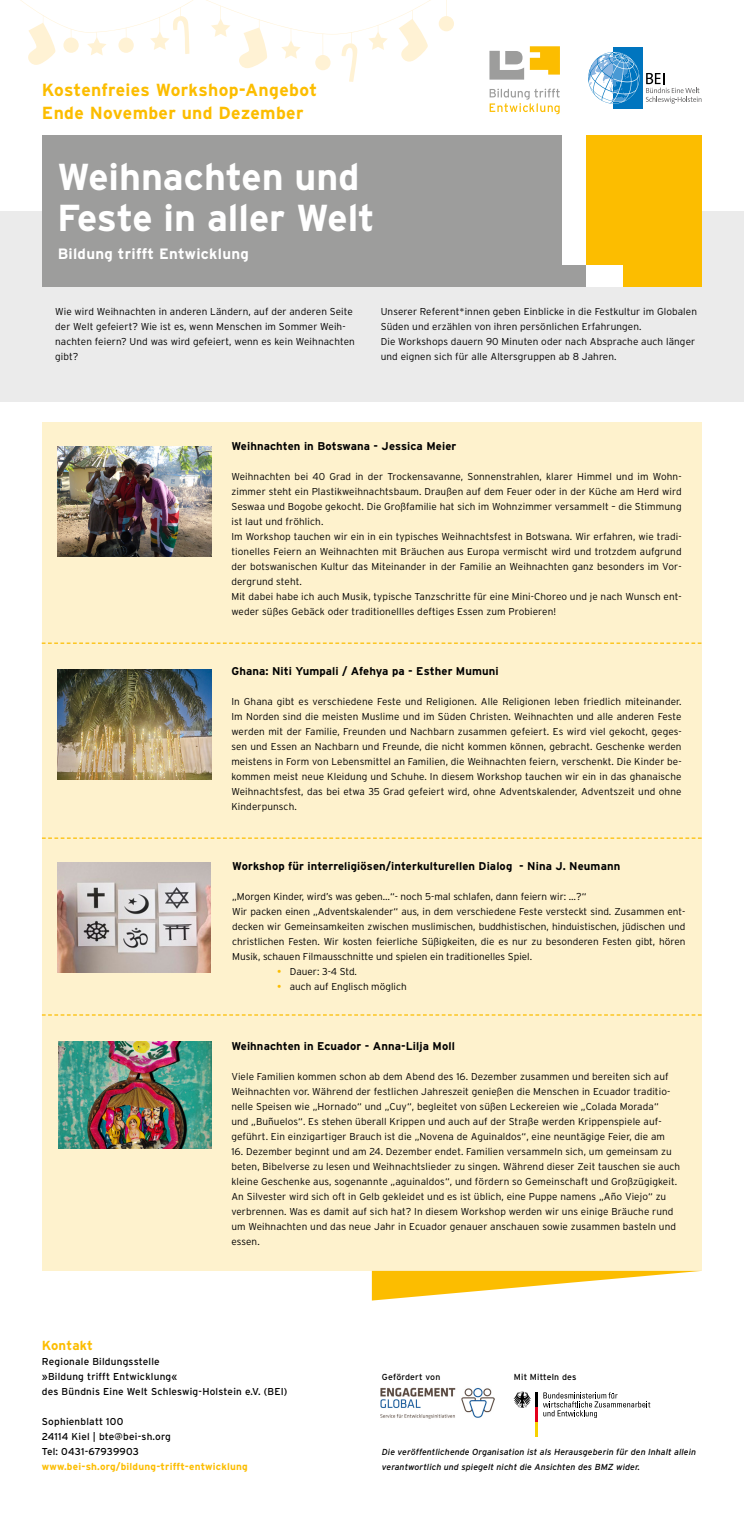
<style>
.page{position:relative;width:745px;height:1524px;background:#fff}
.page>*{position:absolute;margin:0;border:0;box-sizing:border-box;transform-origin:0 0}
.t1{font:700 37.5px/41.2px "Interstate";color:#fff}
.t2{font:700 17.5px/22.5px "Interstate";letter-spacing:.02em;color:#fcbd00}
.t3{font:700 15px "Interstate";letter-spacing:.02em;color:#fff}
.t4{font:700 13.12px "Interstate";letter-spacing:.01em;color:#fcbd00}
.t5{font:700 11.25px "Interstate";letter-spacing:.01em;color:#000}
.t6{font:300 10px/15px "Interstate";letter-spacing:.01em;color:#000}
.t7{font:10px/15px "Interstate";letter-spacing:.02em;color:#000}
.t8{font:700 10px "Interstate";letter-spacing:.02em;color:#fcbd00}
.t9{font:italic 8.75px/15px "Interstate";letter-spacing:.01em;color:#000}
.t10{font:8.75px "Interstate";letter-spacing:.02em;color:#000}
.s1{font-weight:400;color:#fcbd00}
</style>
<div class="page">
<div style="left:0;top:211px;width:743px;height:191px;background:#ebebeb"></div>
<div style="left:42px;top:423px;width:659px;height:848px;background:#fef2cd"></div>
<svg style="left:489px;top:46px;width:70px;height:34px"></svg>
<svg style="left:489px;top:89px;width:70px;height:25px"></svg>
<div style="left:613px;top:47px;width:29px;height:62px;background:#0075bf"></div>
<svg style="left:588px;top:52px;width:51px;height:52px"></svg>
<svg style="left:645px;top:73px;width:56px;height:31px"></svg>
<div style="left:531px;top:136px;width:101px;height:151px;background:#fff"></div>
<div style="left:558px;top:265px;width:28px;height:22px;background:#9d9d9c"></div>
<div style="left:586px;top:136px;width:115px;height:129px;background:#fcbd00"></div>
<div style="left:623px;top:264px;width:78px;height:23px;background:#fcbd00"></div>
<div style="left:42px;top:136px;width:519px;height:151px;background:#9d9d9c"></div>
<img style="left:57px;top:446px;width:154px;height:110px">
<img style="left:58px;top:669px;width:153px;height:110px">
<div style="left:438px;top:16px;width:15px;height:15px;background:#fff2d4;border-radius:50%"></div>
<svg style="left:20px;top:0;width:427px;height:82px"></svg>
<svg style="left:42px;top:642px;width:659px;height:2px"></svg>
<svg style="left:42px;top:837px;width:659px;height:2px"></svg>
<svg style="left:42px;top:1014px;width:659px;height:1px"></svg>
<img style="left:58px;top:862px;width:153px;height:111px">
<svg style="left:371px;top:1271px;width:329px;height:29px"></svg>
<img style="left:58px;top:1042px;width:154px;height:106px">
<img style="left:380px;top:1387px;width:114px;height:32px">
<svg style="left:513px;top:1391px;width:137px;height:46px"></svg>
<h2 class="t2" style="left:42px;top:79px;width:276px">Kostenfreies Workshop-Angebot<br>Ende November und Dezember</h2>
<h1 class="t1" style="left:57px;top:155px;width:319px">Weihnachten und<br>Feste in aller Welt</h1>
<h3 class="t3" style="left:58px;top:245px;width:192px">Bildung trifft Entwicklung</h3>
<p class="t6" style="left:55px;top:304px;width:301px">Wie wird Weihnachten in anderen Ländern, auf der anderen Seite der Welt gefeiert? Wie ist es, wenn Menschen im Sommer Weih&shy;nachten feiern? Und was wird gefeiert, wenn es kein Weihnachten gibt?</p>
<p class="t6" style="left:380px;top:304px;width:317px">Unserer Referent*innen geben Einblicke in die Festkultur im Globalen Süden und erzählen von ihren persönlichen Erfahrungen.<br>Die Workshops dauern 90 Minuten oder nach Absprache auch länger und eignen sich für alle Altersgruppen ab 8 Jahren.</p>
<p class="t5" style="left:231px;top:440px;width:226px">Weihnachten in Botswana - Jessica Meier</p>
<p class="t6" style="left:231px;top:469px;width:451px">Weihnachten bei 40 Grad in der Trockensavanne, Sonnenstrahlen, klarer Himmel und im Wohn&shy;zimmer steht ein Plastikweihnachtsbaum. Draußen auf dem Feuer oder in der Küche am Herd wird Seswaa und Bogobe gekocht. Die Großfamilie hat sich im Wohnzimmer versammelt – die Stimmung ist laut und fröhlich.<br>Im Workshop tauchen wir ein in ein typisches Weihnachtsfest in Botswana. Wir erfahren, wie tradi&shy;tionelles Feiern an Weihnachten mit Bräuchen aus Europa vermischt wird und trotzdem aufgrund der botswanischen Kultur das Miteinander in der Familie an Weihnachten ganz besonders im Vor&shy;dergrund steht.<br>Mit dabei habe ich auch Musik, typische Tanzschritte für eine Mini-Choreo und je nach Wunsch ent&shy;weder süßes Gebäck oder traditionellles deftiges Essen zum Probieren!</p>
<p class="t5" style="left:231px;top:665px;width:269px">Ghana: Niti Yumpali / Afehya pa - Esther Mumuni</p>
<p class="t6" style="left:231px;top:694px;width:451px;text-align:justify">In Ghana gibt es verschiedene Feste und Religionen. Alle Religionen leben friedlich miteinander.<br>Im Norden sind die meisten Muslime und im Süden Christen. Weihnachten und alle anderen Feste werden mit der Familie, Freunden und Nachbarn zusammen gefeiert. Es wird viel gekocht, geges&shy;sen und Essen an Nachbarn und Freunde, die nicht kommen können, gebracht. Geschenke werden meistens in Form von Lebensmittel an Familien, die Weihnachten feiern, verschenkt. Die Kinder be&shy;kommen meist neue Kleidung und Schuhe. In diesem Workshop tauchen wir ein in das ghanaische Weihnachtsfest, das bei etwa 35 Grad gefeiert wird, ohne Adventskalender, Adventszeit und ohne Kinderpunsch.</p>
<p class="t5" style="left:232px;top:860px;width:389px">Workshop für interreligiösen/interkulturellen Dialog - Nina J. Neumann</p>
<p class="t6" style="left:232px;top:889px;width:454px">„Morgen Kinder, wird’s was geben…“- noch 5-mal schlafen, dann feiern wir: …?“<br>Wir packen einen „Adventskalender“ aus, in dem verschiedene Feste versteckt sind. Zusammen ent&shy;decken wir Gemeinsamkeiten zwischen muslimischen, buddhistischen, hinduistischen, jüdischen und christlichen Festen. Wir kosten feierliche Süßigkeiten, die es nur zu besonderen Festen gibt, hören Musik, schauen Filmausschnitte und spielen ein traditionelles Spiel.</p>
<p class="t6" style="left:277px;top:964px;width:81px"><span class="s1">•</span> Dauer: 3-4 Std.</p>
<p class="t6" style="left:277px;top:979px;width:131px"><span class="s1">•</span> auch auf Englisch möglich</p>
<p class="t5" style="left:231px;top:1040px;width:225px">Weihnachten in Ecuador - Anna-Lilja Moll</p>
<p class="t6" style="left:231px;top:1069px;width:440px">Viele Familien kommen schon ab dem Abend des 16. Dezember zusammen und bereiten sich auf Weihnachten vor. Während der festlichen Jahreszeit genießen die Menschen in Ecuador traditio&shy;nelle Speisen wie „Hornado“ und „Cuy“, begleitet von süßen Leckereien wie „Colada Morada“ und „Buñuelos“. Es stehen überall Krippen und auch auf der Straße werden Krippenspiele auf&shy;geführt. Ein einzigartiger Brauch ist die „Novena de Aguinaldos“, eine neuntägige Feier, die am</p>
<p class="t6" style="left:231px;top:1144px;width:450px">16. Dezember beginnt und am 24. Dezember endet. Familien versammeln sich, um gemeinsam zu beten, Bibelverse zu lesen und Weihnachtslieder zu singen. Während dieser Zeit tauschen sie auch kleine Geschenke aus, sogenannte „aguinaldos“, und fördern so Gemeinschaft und Großzügigkeit.<br>An Silvester wird sich oft in Gelb gekleidet und es ist üblich, eine Puppe namens „Año Viejo“ zu verbrennen. Was es damit auf sich hat? In diesem Workshop werden wir uns einige Bräuche rund um Weihnachten und das neue Jahr in Ecuador genauer anschauen sowie zusammen basteln und essen.</p>
<h3 class="t4" style="left:42px;top:1338px;width:53px">Kontakt</h3>
<p class="t7" style="left:42px;top:1354px;width:247px">Regionale Bildungsstelle<br>»Bildung trifft Entwicklung«<br>des Bündnis Eine Welt Schleswig-Holstein e.V. (BEI)</p>
<p class="t7" style="left:42px;top:1414px;width:130px">Sophienblatt 100<br>24114 Kiel | bte@bei-sh.org<br>Tel: 0431-67939903</p>
<p class="t8" style="left:42px;top:1461px;width:207px">www.bei-sh.org/bildung-trifft-entwicklung</p>
<p class="t10" style="left:381px;top:1372px;width:60px">Gefördert von</p>
<p class="t10" style="left:513px;top:1372px;width:64px">Mit Mitteln des</p>
<p class="t9" style="left:381px;top:1444px;width:315px">Die veröffentlichende Organisation ist als Herausgeberin für den Inhalt allein verantwortlich und spiegelt nicht die Ansichten des BMZ wider.</p>
</div>
